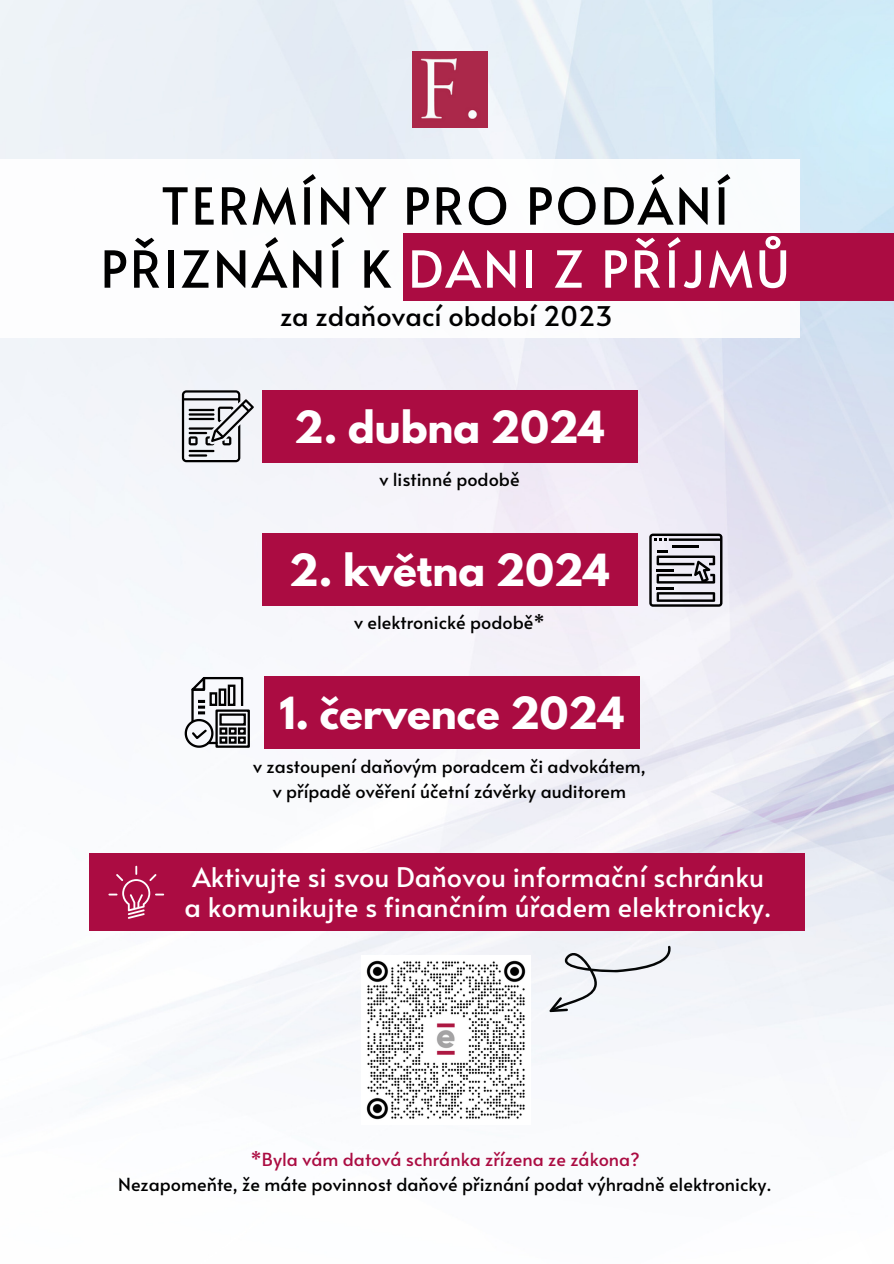
<style>
.page{position:relative;width:894px;height:1264px;background:#fff}
.page>*{position:absolute;margin:0;border:0;box-sizing:border-box;transform-origin:0 0}
.t1{font:50.85px/63px "Alata";letter-spacing:.05em;color:#000;text-align:center}
.t2{font:700 39.15px "League Spartan";color:#fff}
.t3{font:27px/30.3px "Alata";color:#fff}
.t4{font:27px "Alata";color:#000}
.t5{font:18px "Alata";color:#000}
.t6{font:18px "Alata";color:#ab0c42}
.s1{color:#fff}
</style>
<div class="page">
<img style="left:0;top:0;width:893px;height:1108px">
<div style="left:0;top:159px;width:799px;height:179px;background:#fff"></div>
<div style="left:403px;top:233px;width:490px;height:67px;background:#ab0c42"></div>
<svg style="left:182px;top:390px;width:72px;height:72px"></svg>
<svg style="left:649px;top:533px;width:73px;height:73px"></svg>
<div style="left:215px;top:709px;width:35px;height:38px;border:2px solid #000"></div>
<div style="left:219px;top:713px;width:27px;height:12px;border:2px solid #000"></div>
<div style="left:238px;top:736px;width:8px;height:7px;border:2px solid #000"></div>
<div style="left:238px;top:727px;width:8px;height:7px;border:2px solid #000"></div>
<svg style="left:185px;top:677px;width:59px;height:70px"></svg>
<div style="left:209px;top:692px;width:8px;height:14px;border:2px solid #000"></div>
<div style="left:218px;top:688px;width:8px;height:18px;border:2px solid #000"></div>
<div style="left:228px;top:684px;width:7px;height:22px;border:2px solid #000"></div>
<img style="left:361px;top:955px;width:169px;height:165px">
<img style="left:412px;top:52px;width:75px;height:75px">
<div style="left:261px;top:390px;width:376px;height:72px;background:#ab0c42"></div>
<div style="left:261px;top:533px;width:376px;height:72px;background:#ab0c42"></div>
<div style="left:264px;top:677px;width:375px;height:72px;background:#ab0c42"></div>
<div style="left:89px;top:853px;width:715px;height:77px;background:#ab0c42"></div>
<svg style="left:108px;top:865px;width:56px;height:53px"></svg>
<svg style="left:549px;top:945px;width:121px;height:67px"></svg>
<p class="t1" style="left:101px;top:172px;width:690px">TERMÍNY PRO PODÁNÍ<br>PŘIZNÁNÍ K <span class="s1">DANI Z PŘÍJMŮ</span></p>
<p class="t4" style="left:280px;top:296px;width:334px">za zdaňovací období 2023</p>
<p class="t2" style="left:294px;top:407px;width:312px">2. dubna 2024</p>
<h2 class="t5" style="left:379px;top:466px;width:142px">v listinné podobě</h2>
<p class="t2" style="left:289px;top:550px;width:322px">2. května 2024</p>
<h2 class="t5" style="left:354px;top:609px;width:192px">v elektronické podobě*</h2>
<p class="t2" style="left:279px;top:694px;width:346px">1. července 2024</p>
<p class="t5" style="left:253px;top:753px;width:394px">v zastoupení daňovým poradcem či advokátem,</p>
<h2 class="t5" style="left:273px;top:777px;width:355px">v případě ověření účetní závěrky auditorem</h2>
<p class="t3" style="left:185px;top:860px;width:588px">Aktivujte si svou Daňovou informační schránku a komunikujte s finančním úřadem elektronicky.</p>
<p class="t6" style="left:250px;top:1146px;width:391px">*Byla vám datová schránka zřízena ze zákona?</p>
<p class="t5" style="left:118px;top:1171px;width:654px">Nezapomeňte, že máte povinnost daňové přiznání podat výhradně elektronicky.</p>
</div>
